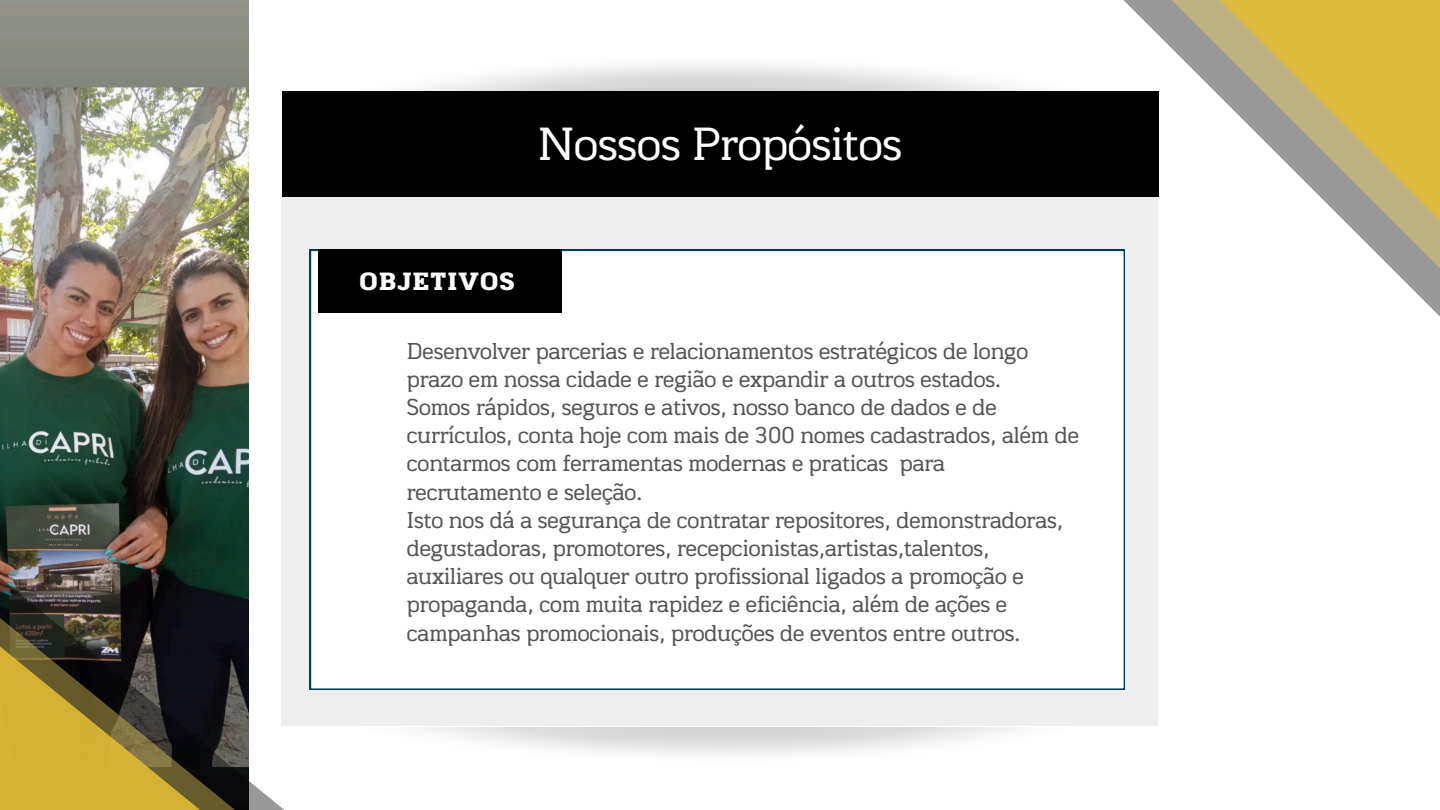
<style>
.page{position:relative;width:1440px;height:810px;background:#fff}
.page>*{position:absolute;margin:0;border:0;box-sizing:border-box;transform-origin:0 0}
.t1{font:45px "RTL Jannah Regular";color:#fff}
.t2{font:24.2px "RTL Jannah Black";color:#fff}
.t3{font:22.3px/28.2px "RTL Jannah Regular";color:#545454}
</style>
<div class="page">
<div style="left:282px;top:197px;width:876px;height:529px;background:#eee"></div>
<div style="left:310px;top:250px;width:815px;height:440px;background:#fff"></div>
<div style="left:319px;top:250px;width:243px;height:63px;background:#000"></div>
<div style="left:282px;top:91px;width:876px;height:106px;background:#000"></div>
<svg style="left:1002px;top:313px;width:438px;height:48px"></svg>
<img style="left:0;top:0;width:248px;height:478px">
<svg style="left:0;top:478px;width:407px;height:68px;background:#7c877f"></svg>
<svg style="left:1002px;top:265px;width:438px;height:48px"></svg>
<img style="left:0;top:546px;width:440px;height:70px">
<svg style="left:1002px;top:0;width:438px;height:265px"></svg>
<svg style="left:0;top:616px;width:491px;height:194px"></svg>
<img style="left:282px;top:728px;width:735px;height:37px">
<p class="t1" style="left:538px;top:115px;width:366px">Nossos Propósitos</p>
<p class="t2" style="left:359px;top:265px;width:158px">OBJETIVOS</p>
<p class="t3" style="left:407px;top:337px;width:623px">Desenvolver parcerias e relacionamentos estratégicos de longo prazo em nossa cidade e região e expandir a outros estados.</p>
<h1 class="t3" style="left:407px;top:393px;width:673px">Somos rápidos, seguros e ativos, nosso banco de dados e de currículos, conta hoje com mais de 300 nomes cadastrados, além de contarmos com ferramentas modernas e praticas para recrutamento e seleção.</h1>
<h2 class="t3" style="left:407px;top:506px;width:658px">Isto nos dá a segurança de contratar repositores, demonstradoras, degustadoras, promotores, recepcionistas,artistas,talentos, auxiliares ou qualquer outro profissional ligados a promoção e propaganda, com muita rapidez e eficiência, além de ações e campanhas promocionais, produções de eventos entre outros.</h2>
</div>
